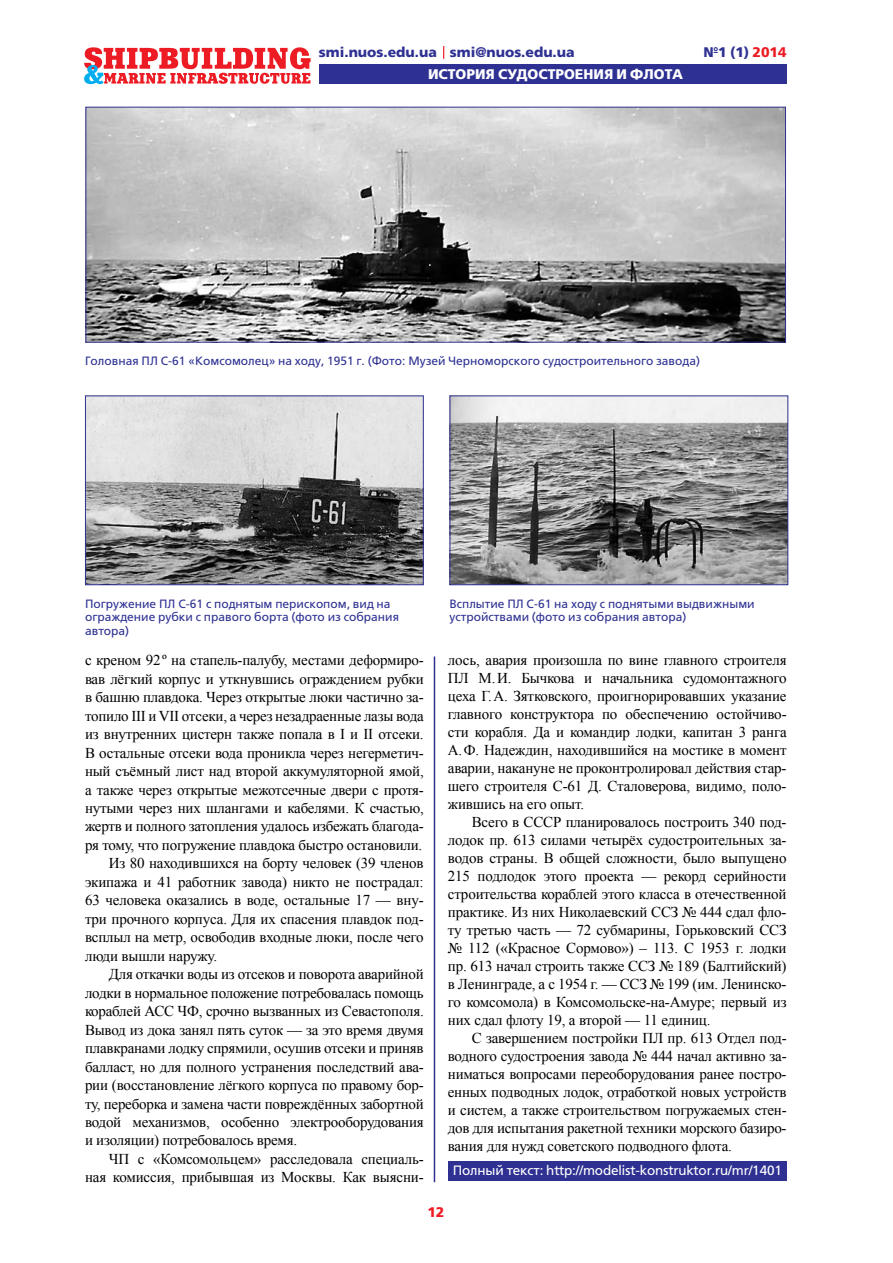
<style>
.page{position:relative;width:893px;height:1263px;background:#fff}
.page>*{position:absolute;margin:0;border:0;box-sizing:border-box;transform-origin:0 0}
.t1{font:15px/18px "Times New Roman";letter-spacing:-.015em;color:#000;text-align:justify}
.t2{font:13.95px "Free Set Bold C";color:#2e3192}
.t3{font:13.95px "Free Set Bold C";color:#fff}
.t4{font:13.95px "Free Set Bold C";color:#ed1c24}
.t5{font:13.5px "Free Set C";letter-spacing:-.01em;color:#fff}
.t6{font:12px/13.5px "Free Set C";color:#2e3192}
.s1{color:#ed1c24}
</style>
<div class="page">
<svg style="left:84px;top:47px;width:227px;height:38px"></svg>
<div style="left:319px;top:64px;width:468px;height:19px;background:#2e3192"></div>
<svg style="left:443px;top:46px;width:1px;height:13px"></svg>
<hr style="left:434px;top:656px;width:1px;height:526px;background:#2e3192">
<img style="left:88px;top:109px;width:696px;height:232px">
<div style="left:86px;top:107px;width:700px;height:236px;border:1px solid #2e3192"></div>
<img style="left:452px;top:397px;width:334px;height:186px">
<div style="left:450px;top:395px;width:338px;height:190px;border:1px solid #2e3192"></div>
<img style="left:87px;top:397px;width:335px;height:186px">
<div style="left:85px;top:395px;width:339px;height:190px;border:1px solid #2e3192"></div>
<div style="left:448px;top:1161px;width:339px;height:20px;background:#2e3192"></div>
<p class="t2" style="left:319px;top:44px;width:257px">smi.nuos.edu.ua smi@nuos.edu.ua</p>
<p class="t2" style="left:703px;top:44px;width:85px">№1 (1) <span class="s1">2014</span></p>
<p class="t3" style="left:428px;top:67px;width:256px">ИСТОРИЯ СУДОСТРОЕНИЯ И ФЛОТА</p>
<p class="t6" style="left:85px;top:354px;width:616px">Головная ПЛ С-61 «Комсомолец» на ходу, 1951 г. (Фото: Музей Черноморского судостроительного завода)</p>
<p class="t6" style="left:85px;top:597px;width:315px">Погружение ПЛ С-61 с поднятым перископом, вид на ограждение рубки с правого борта (фото из собрания автора)</p>
<p class="t1" style="left:85px;top:651px;width:340px">с креном 92º на стапель-палубу, местами деформиро-</p>
<p class="t1" style="left:85px;top:669px;width:340px">вав лёгкий корпус и уткнувшись ограждением рубки</p>
<p class="t1" style="left:85px;top:688px;width:340px">в башню плавдока. Через открытые люки частично за-</p>
<p class="t1" style="left:85px;top:706px;width:340px">топило III и VII отсеки, а через незадраенные лазы вода</p>
<p class="t1" style="left:85px;top:725px;width:340px">из внутренних цистерн также попала в I и II отсеки.</p>
<p class="t1" style="left:85px;top:743px;width:340px">В остальные отсеки вода проникла через негерметич-</p>
<p class="t1" style="left:85px;top:762px;width:340px">ный съёмный лист над второй аккумуляторной ямой,</p>
<p class="t1" style="left:85px;top:780px;width:340px">а также через открытые межотсечные двери с протя-</p>
<p class="t1" style="left:85px;top:799px;width:340px">нутыми через них шлангами и кабелями. К счастью,</p>
<p class="t1" style="left:85px;top:817px;width:340px">жертв и полного затопления удалось избежать благода-</p>
<p class="t1" style="left:85px;top:836px;width:339px">ря тому, что погружение плавдока быстро остановили.</p>
<p class="t1" style="left:109px;top:854px;width:316px">Из 80 находившихся на борту человек (39 членов</p>
<p class="t1" style="left:85px;top:873px;width:340px">экипажа и 41 работник завода) никто не пострадал:</p>
<p class="t1" style="left:85px;top:891px;width:340px">63 человека оказались в воде, остальные 17 — вну-</p>
<p class="t1" style="left:85px;top:909px;width:340px">три прочного корпуса. Для их спасения плавдок под-</p>
<p class="t1" style="left:85px;top:928px;width:340px">всплыл на метр, освободив входные люки, после чего</p>
<p class="t1" style="left:85px;top:946px;width:134px">люди вышли наружу.</p>
<p class="t1" style="left:109px;top:965px;width:316px">Для откачки воды из отсеков и поворота аварийной</p>
<p class="t1" style="left:85px;top:983px;width:340px">лодки в нормальное положение потребовалась помощь</p>
<p class="t1" style="left:85px;top:1002px;width:340px">кораблей АСС ЧФ, срочно вызванных из Севастополя.</p>
<p class="t1" style="left:85px;top:1020px;width:340px">Вывод из дока занял пять суток — за это время двумя</p>
<p class="t1" style="left:85px;top:1039px;width:340px">плавкранами лодку спрямили, осушив отсеки и приняв</p>
<p class="t1" style="left:85px;top:1057px;width:340px">балласт, но для полного устранения последствий ава-</p>
<p class="t1" style="left:85px;top:1076px;width:340px">рии (восстановление лёгкого корпуса по правому бор-</p>
<p class="t1" style="left:85px;top:1094px;width:340px">ту, переборка и замена части повреждённых забортной</p>
<p class="t1" style="left:85px;top:1113px;width:340px">водой механизмов, особенно электрооборудования</p>
<p class="t1" style="left:85px;top:1131px;width:214px">и изоляции) потребовалось время.</p>
<p class="t1" style="left:109px;top:1150px;width:316px">ЧП с «Комсомольцем» расследовала специаль-</p>
<p class="t1" style="left:85px;top:1168px;width:340px">ная комиссия, прибывшая из Москвы. Как выясни-</p>
<p class="t6" style="left:450px;top:597px;width:307px">Всплытие ПЛ С-61 на ходу с поднятыми выдвижными устройствами (фото из собрания автора)</p>
<p class="t1" style="left:448px;top:651px;width:340px">лось, авария произошла по вине главного строителя ПЛ М.И. Бычкова и начальника судомонтажного цеха Г.А. Зятковского, проигнорировавших указание главного конструктора по обеспечению остойчиво&shy;сти корабля. Да и командир лодки, капитан 3 ранга А.Ф. Надеждин, находившийся на мостике в момент аварии, накануне не проконтролировал действия стар&shy;шего строителя С-61 Д. Сталоверова, видимо, поло&shy;жившись на его опыт.</p>
<p class="t1" style="left:448px;top:813px;width:340px;text-indent:24px">Всего в СССР планировалось построить 340 под&shy;лодок пр. 613 силами четырёх судостроительных за&shy;водов страны. В общей сложности, было выпущено 215 подлодок этого проекта — рекорд серийности строительства кораблей этого класса в отечественной практике. Из них Николаевский ССЗ № 444 сдал фло&shy;ту третью часть — 72 субмарины, Горьковский ССЗ № 112 («Красное Сормово») – 113. С 1953 г. лодки пр. 613 начал строить также ССЗ № 189 (Балтийский) в Ленинграде, а с 1954 г. — ССЗ № 199 (им. Ленинско&shy;го комсомола) в Комсомольске-на-Амуре; первый из них сдал флоту 19, а второй — 11 единиц.</p>
<p class="t1" style="left:448px;top:1029px;width:340px;text-indent:24px">С завершением постройки ПЛ пр. 613 Отдел под&shy;водного судостроения завода № 444 начал активно за&shy;ниматься вопросами переоборудования ранее постро&shy;енных подводных лодок, отработкой новых устройств и систем, а также строительством погружаемых стен&shy;дов для испытания ракетной техники морского базиро&shy;вания для нужд советского подводного флота.</p>
<p class="t5" style="left:453px;top:1163px;width:331px">Полный текст: http://modelist-konstruktor.ru/mr/1401</p>
<p class="t4" style="left:427px;top:1204px;width:19px">12</p>
</div>
